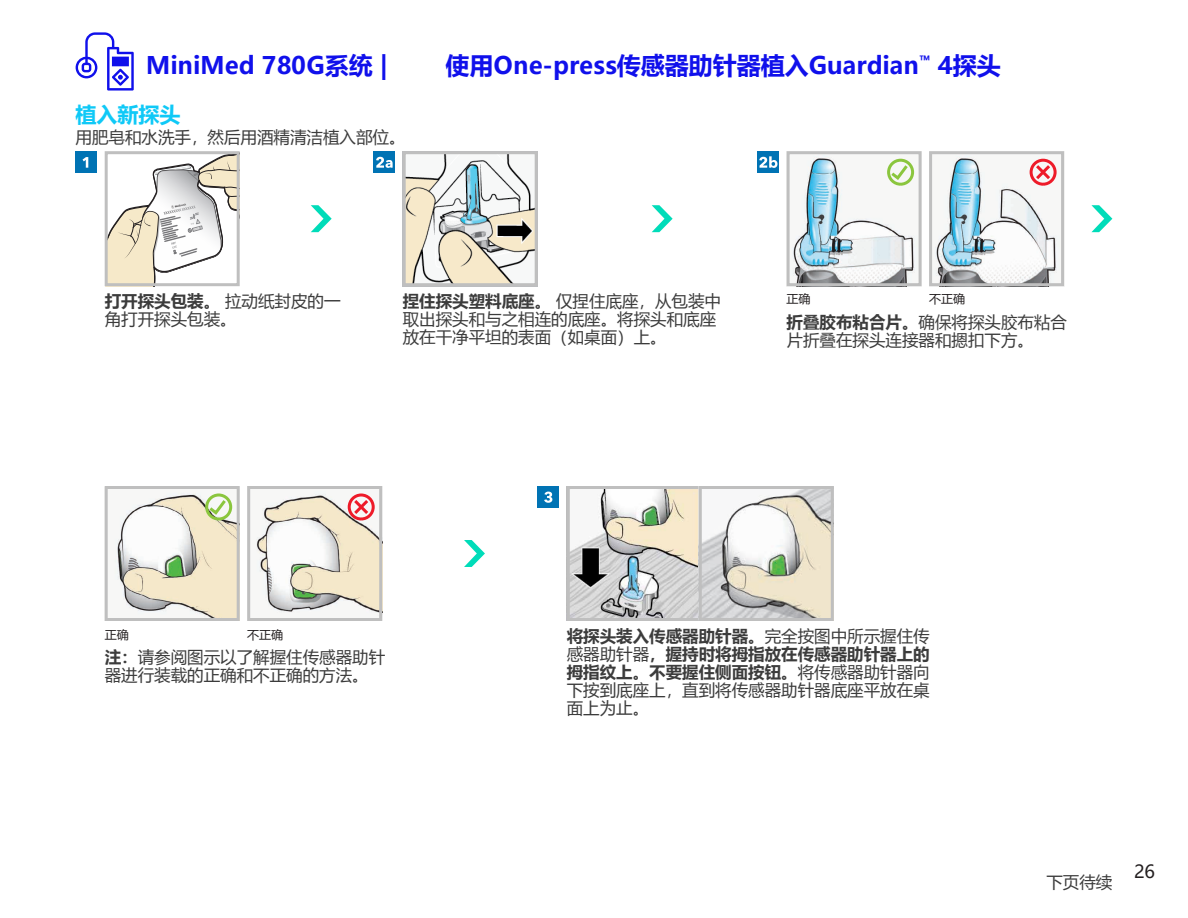
<style>
.page{position:relative;width:1188px;height:918px;background:#fff}
.page>*{position:absolute;margin:0;border:0;box-sizing:border-box;transform-origin:0 0}
.t1{font:700 24px "Microsoft Ya Hei";color:#1010eb}
.t2{font:700 21px "Microsoft Ya Hei";color:#0fc9f7}
.t3{font:18px "Microsoft Ya Hei";color:#231f20}
.t4{font:16.5px/18px "Microsoft Ya Hei";color:#3c3c3c}
.t5{font:12px "Microsoft Ya Hei";color:#231f20}
.s1{font-weight:700}
</style>
<div class="page">
<svg style="left:76px;top:32px;width:58px;height:59px"></svg>
<svg style="left:109px;top:155px;width:127px;height:127px"></svg>
<div style="left:105px;top:151px;width:135px;height:135px;border:3px solid #bfbfbf"></div>
<img style="left:791px;top:155px;width:127px;height:127px">
<div style="left:787px;top:151px;width:135px;height:135px;border:3px solid #bfbfbf"></div>
<div style="left:887px;top:159px;width:27px;height:27px;border:3px solid #8bc63e;border-radius:50%"></div>
<svg style="left:888px;top:162px;width:23px;height:20px"></svg>
<img style="left:933px;top:155px;width:127px;height:127px">
<div style="left:929px;top:151px;width:135px;height:135px;border:3px solid #bfbfbf"></div>
<div style="left:1030px;top:159px;width:27px;height:27px;border:3px solid #ee1b29;border-radius:50%"></div>
<svg style="left:1033px;top:162px;width:20px;height:20px"></svg>
<img style="left:571px;top:490px;width:127px;height:127px">
<div style="left:567px;top:486px;width:135px;height:135px;border:3px solid #bfbfbf"></div>
<img style="left:703px;top:490px;width:127px;height:127px">
<div style="left:699px;top:486px;width:135px;height:135px;border:3px solid #bfbfbf"></div>
<img style="left:407px;top:155px;width:127px;height:127px">
<div style="left:403px;top:151px;width:135px;height:135px;border:3px solid #bfbfbf"></div>
<div style="left:76px;top:151px;width:21px;height:22px;background:#0073b4"></div>
<svg style="left:83px;top:157px;width:5px;height:11px"></svg>
<div style="left:374px;top:151px;width:21px;height:22px;background:#0073b4"></div>
<svg style="left:376px;top:157px;width:17px;height:11px"></svg>
<div style="left:538px;top:486px;width:21px;height:22px;background:#0073b4"></div>
<svg style="left:544px;top:492px;width:8px;height:11px"></svg>
<div style="left:758px;top:151px;width:21px;height:22px;background:#0073b4"></div>
<svg style="left:759px;top:156px;width:18px;height:12px"></svg>
<svg style="left:311px;top:205px;width:21px;height:27px"></svg>
<svg style="left:652px;top:205px;width:21px;height:27px"></svg>
<svg style="left:1091px;top:205px;width:21px;height:27px"></svg>
<svg style="left:464px;top:540px;width:21px;height:27px"></svg>
<img style="left:114px;top:492px;width:122px;height:125px">
<div style="left:105px;top:486px;width:135px;height:135px;border:3px solid #bfbfbf"></div>
<div style="left:205px;top:494px;width:27px;height:26px;border:3px solid #8bc63e;border-radius:50%"></div>
<svg style="left:206px;top:497px;width:23px;height:20px"></svg>
<img style="left:256px;top:491px;width:122px;height:124px">
<div style="left:247px;top:486px;width:135px;height:135px;border:3px solid #bfbfbf"></div>
<div style="left:348px;top:494px;width:27px;height:26px;border:3px solid #ee1b29;border-radius:50%"></div>
<svg style="left:351px;top:497px;width:20px;height:20px"></svg>
<h1 class="t1" style="left:146px;top:49px;width:244px">MiniMed 780G系统 |</h1>
<h1 class="t1" style="left:446px;top:49px;width:557px">使用One-press传感器助针器植入Guardian<sup>™</sup> 4探头</h1>
<p class="t2" style="left:76px;top:100px;width:106px">植入新探头</p>
<p class="t4" style="left:76px;top:127px;width:331px">用肥皂和水洗手，然后用酒精清洁植入部位。</p>
<p class="t4" style="left:105px;top:291px;width:237px"><span class="s1">打开探头包装。</span> 拉动纸封皮的一角打开探头包装。</p>
<p class="t4" style="left:403px;top:291px;width:320px"><span class="s1">捏住探头塑料底座。</span> 仅捏住底座，从包装中取出探头和与之相连的底座。将探头和底座放在干净平坦的表面（如桌面）上。</p>
<p class="t5" style="left:787px;top:291px;width:25px">正确</p>
<p class="t5" style="left:929px;top:291px;width:37px">不正确</p>
<p class="t4" style="left:787px;top:313px;width:282px"><span class="s1">折叠胶布粘合片。</span>确保将探头胶布粘合片折叠在探头连接器和摁扣下方。</p>
<p class="t5" style="left:105px;top:626px;width:25px">正确</p>
<p class="t5" style="left:247px;top:626px;width:37px">不正确</p>
<p class="t4" style="left:105px;top:648px;width:282px"><span class="s1">注：</span>请参阅图示以了解握住传感器助针器进行装载的正确和不正确的方法。</p>
<p class="t4" style="left:567px;top:627px;width:364px;text-align:justify"><span class="s1">将探头装入传感器助针器。</span>完全按图中所示握住传感器助针器<span class="s1">，握持时将拇指放在传感器助针器上的拇指纹上。不要握住侧面按钮。</span>将传感器助针器向下按到底座上，直到将传感器助针器底座平放在桌面上为止。</p>
<p class="t4" style="left:1046px;top:873px;width:67px">下页待续</p>
<p class="t3" style="left:1134px;top:860px;width:23px">26</p>
</div>
